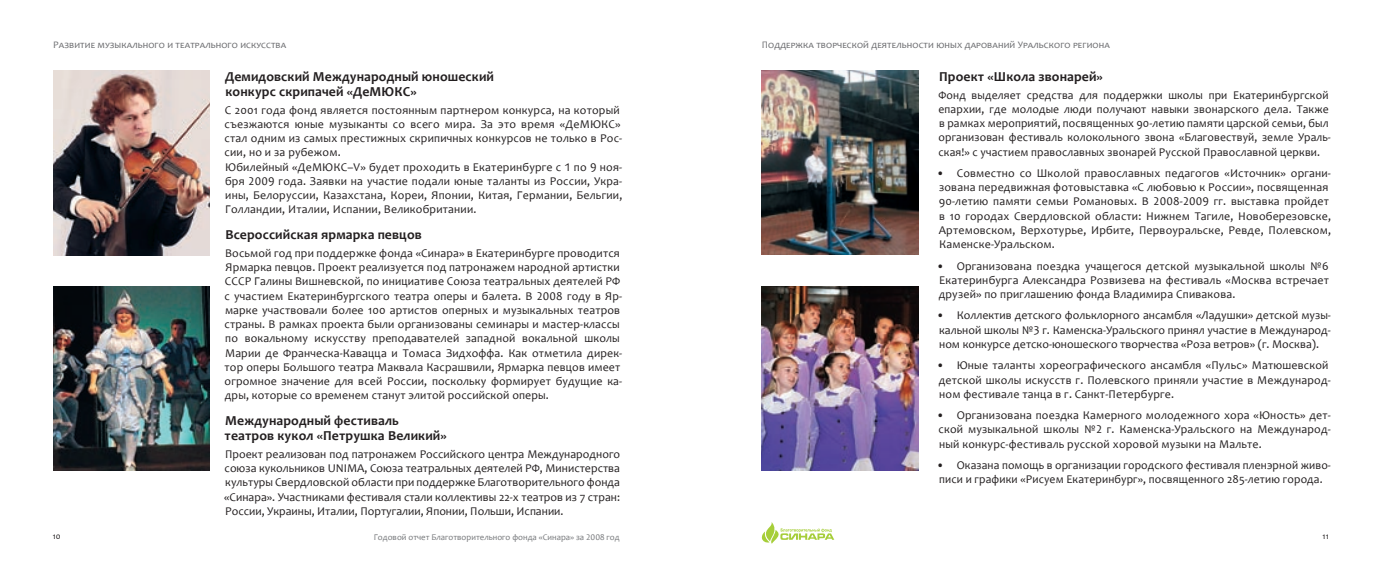
<style>
.page{position:relative;width:1382px;height:567px;background:#fff}
.page>*{position:absolute;margin:0;border:0;box-sizing:border-box;transform-origin:0 0}
.podzag{font:700 13.75px/15px "Candara";letter-spacing:.01em;color:#231f20}
.text_2{font:11.88px/14.2px "Candara";letter-spacing:.01em;color:#231f20}
.rubrika_left{font:10px "Candara";letter-spacing:.02em;color:#6c6d70}
.t1{font:8.75px "Candara";color:#76787b}
.t2{font:8.75px "Candara";color:#231f20}
</style>
<div class="page">
<img style="left:762px;top:71px;width:156px;height:183px">
<img style="left:53px;top:71px;width:157px;height:184px">
<img style="left:53px;top:286px;width:157px;height:184px">
<img style="left:762px;top:286px;width:156px;height:184px">
<svg style="left:761px;top:522px;width:73px;height:22px"></svg>
<p class="rubrika_left" style="left:53px;top:39px;width:234px">Развитие музыкального и театрального искусства</p>
<p class="rubrika_left" style="left:762px;top:39px;width:349px">Поддержка творческой деятельности юных дарований Уральского региона</p>
<p class="podzag" style="left:225px;top:69px;width:270px">Демидовский Международный юношеский конкурс скрипачей «ДеМЮКС»</p>
<p class="text_2" style="left:225px;top:103px;width:399px">С 2001 года фонд является постоянным партнером конкурса, на который съезжаются юные музыканты со всего мира. За это время «ДеМЮКС» стал одним из самых престижных скрипичных конкурсов не только в Рос&shy;сии, но и за рубежом.</p>
<p class="text_2" style="left:225px;top:160px;width:399px;text-align:justify">Юбилейный «ДеМЮКС–V» будет проходить в Екатеринбурге с 1 по 9 ноя&shy;бря 2009 года. Заявки на участие подали юные таланты из России, Укра&shy;ины, Белоруссии, Казахстана, Кореи, Японии, Китая, Германии, Бельгии, Голландии, Италии, Испании, Великобритании.</p>
<p class="podzag" style="left:225px;top:227px;width:198px">Всероссийская ярмарка певцов</p>
<p class="text_2" style="left:225px;top:246px;width:399px">Восьмой год при поддержке фонда «Синара» в Екатеринбурге проводится Ярмарка певцов. Проект реализуется под патронажем народной артистки СССР Галины Вишневской, по инициативе Союза театральных деятелей РФ с участием Екатеринбургского театра оперы и балета. В 2008 году в Яр&shy;марке участвовали более 100 артистов оперных и музыкальных театров страны. В рамках проекта были организованы семинары и мастер-классы по вокальному искусству преподавателей западной вокальной школы Марии де Франческа-Кавацца и Томаса Зидхоффа. Как отметила дирек&shy;тор оперы Большого театра Маквала Касрашвили, Ярмарка певцов имеет огромное значение для всей России, поскольку формирует будущие ка&shy;дры, которые со временем станут элитой российской оперы.</p>
<p class="podzag" style="left:224px;top:413px;width:224px">Международный фестиваль театров кукол «Петрушка Великий»</p>
<p class="text_2" style="left:224px;top:447px;width:397px;text-align:justify">Проект реализован под патронажем Российского центра Международного союза кукольников UNIMA, Союза театральных деятелей РФ, Министерства культуры Свердловской области при поддержке Благотворительного фонда «Синара». Участниками фестиваля стали коллективы 22‑х театров из 7 стран:<br>России, Украины, Италии, Португалии, Японии, Польши, Испании.</p>
<p class="podzag" style="left:939px;top:69px;width:165px">Проект «Школа звонарей»</p>
<p class="text_2" style="left:938px;top:88px;width:394px">Фонд выделяет средства для поддержки школы при Екатеринбургской епархии, где молодые люди получают навыки звонарского дела. Также в рамках мероприятий, посвященных 90‑летию памяти царской семьи, был организован фестиваль колокольного звона «Благовествуй, земле Ураль&shy;ская!» с участием православных звонарей Русской Православной церкви.</p>
<p class="text_2" style="left:936px;top:166px;width:396px">• Совместно со Школой православных педагогов «Источник» органи&shy;зована передвижная фотовыставка «С любовью к России», посвященная 90‑летию памяти семьи Романовых. В 2008‑2009 гг. выставка пройдет в 10 городах Свердловской области: Нижнем Тагиле, Новоберезовске, Артемовском, Верхотурье, Ирбите, Первоуральске, Ревде, Полевском, Каменске-Уральском.</p>
<p class="text_2" style="left:936px;top:259px;width:394px;text-align:justify">• Организована поездка учащегося детской музыкальной школы №6<br>Екатеринбурга Александра Розвизева на фестиваль «Москва встречает друзей» по приглашению фонда Владимира Спивакова.</p>
<p class="text_2" style="left:936px;top:308px;width:396px;text-align:justify">• Коллектив детского фольклорного ансамбля «Ладушки» детской музы&shy;кальной школы №3 г. Каменска-Уральского принял участие в Международ&shy;ном конкурсе детско-юношеского творчества «Роза ветров» (г. Москва).</p>
<p class="text_2" style="left:936px;top:358px;width:396px">• Юные таланты хореографического ансамбля «Пульс» Матюшевской детской школы искусств г. Полевского приняли участие в Международ&shy;ном фестивале танца в г. Санкт-Петербурге.</p>
<p class="text_2" style="left:936px;top:408px;width:396px;text-align:justify">• Организована поездка Камерного молодежного хора «Юность» дет&shy;ской музыкальной школы №2 г. Каменска-Уральского на Международ&shy;ный конкурс-фестиваль русской хоровой музыки на Мальте.</p>
<p class="text_2" style="left:937px;top:458px;width:396px">• Оказана помощь в организации городского фестиваля пленэрной живо&shy;писи и графики «Рисуем Екатеринбург», посвященного 285‑летию города.</p>
<p class="t2" style="left:53px;top:531px;width:9px">10</p>
<p class="t1" style="left:374px;top:532px;width:247px">Годовой отчет Благотворительного фонда «Синара» за 2008 год</p>
<p class="t2" style="left:1322px;top:531px;width:8px">11</p>
</div>
